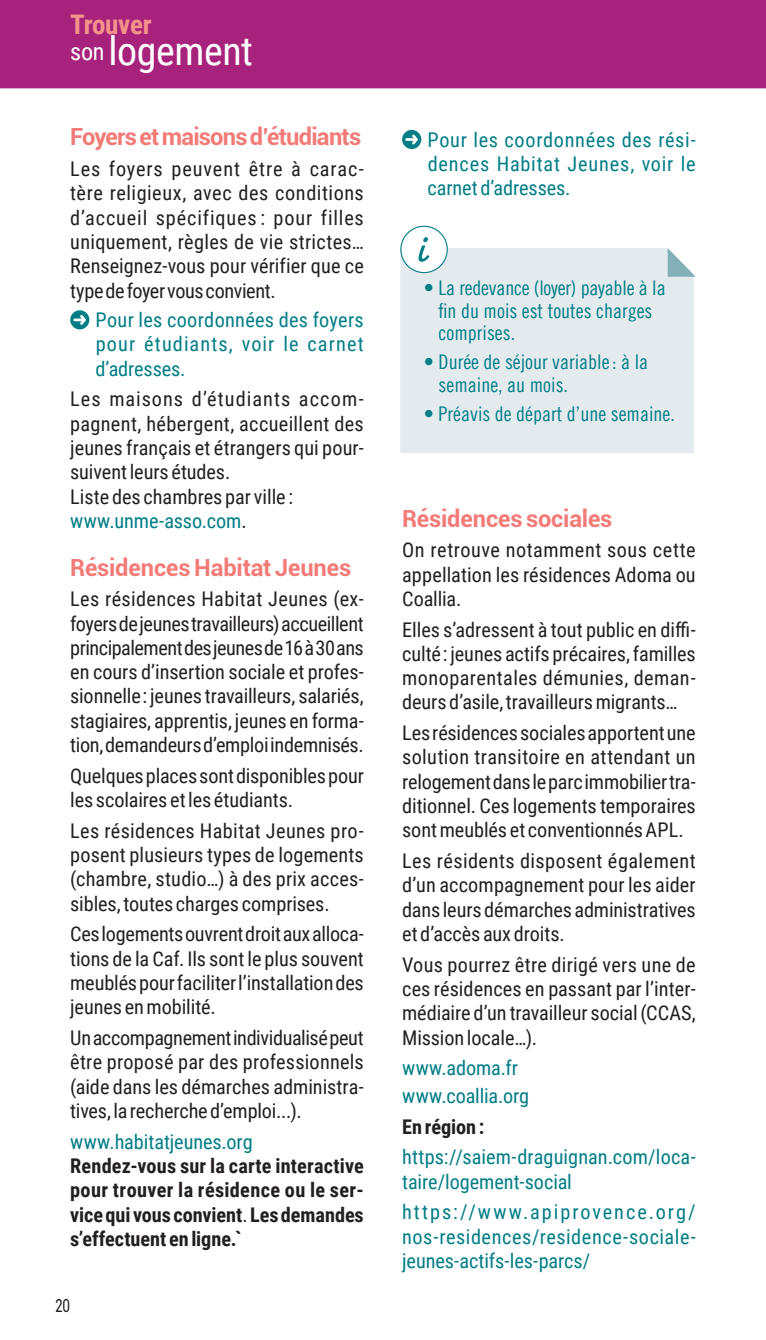
<style>
.page{position:relative;width:766px;height:1340px;background:#fff}
.page>*{position:absolute;margin:0;border:0;box-sizing:border-box;transform-origin:0 0}
.Chapitre{font:39.82px "Roboto Condensed";letter-spacing:-.01em;color:#fff}
.Chapitre-2{font:700 27px "Roboto Condensed";letter-spacing:-.015em;color:#f4928b}
.Chapitre-3{font:24.3px "Roboto Condensed";color:#fff}
.INTER_2_sous-titre{font:700 23.62px "Roboto";letter-spacing:-.01em;color:#f37a76}
.INTER_2_sous-titre-2{font:700 23.62px "Roboto";letter-spacing:-.03em;color:#f37a76}
.Texte_COURANT{font:20.25px/24.3px "Roboto Condensed";letter-spacing:-.005em;color:#231f20;text-align:justify}
.Texte_COURANT-2{font:20.25px/24.3px "Roboto Condensed";letter-spacing:.005em;color:#017d86;text-align:justify}
.t1{font:20.25px/22.5px "Trade Gothic LT Cond Eighteen";color:#017d86}
.Texte_COURANT-3{font:700 20.25px/24.3px "Roboto Condensed";letter-spacing:-.005em;color:#231f20;text-align:justify}
.t2{font:18px "Roboto";color:#231f20;scale:.75 1}
.s1{color:#017d86}
.s2{font-weight:400}
</style>
<div class="page">
<svg style="left:70px;top:310px;width:19px;height:19px"></svg>
<svg style="left:402px;top:130px;width:19px;height:19px"></svg>
<div style="left:0;top:0;width:765px;height:88px;background:#a7237b"></div>
<div style="left:400px;top:248px;width:293px;height:205px;background:#e3ebee"></div>
<svg style="left:667px;top:248px;width:28px;height:29px"></svg>
<div style="left:401px;top:226px;width:46px;height:46px;background:#fff;border-radius:50%"></div>
<div style="left:400px;top:226px;width:47px;height:47px;border:1px solid #017d86;border-radius:50%"></div>
<svg style="left:418px;top:236px;width:12px;height:27px"></svg>
<p class="Chapitre-2" style="left:70px;top:6px;width:83px">Trouver</p>
<p class="Chapitre-3" style="left:70px;top:34px;width:36px">son</p>
<p class="Chapitre" style="left:108px;top:23px;width:146px">logement</p>
<p class="INTER_2_sous-titre-2" style="left:70px;top:120px;width:292px">Foyers et maisons d’étudiants</p>
<p class="Texte_COURANT" style="left:70px;top:156px;width:295px">Les foyers peuvent être à carac&shy;tère religieux, avec des conditions d’accueil spécifiques : pour filles uniquement, règles de vie strictes… Renseignez-vous pour vérifier que ce type de foyer vous convient.</p>
<p class="Texte_COURANT-2" style="left:95px;top:307px;width:270px">Pour les coordonnées des foyers pour étudiants, voir le carnet d’adresses.</p>
<p class="Texte_COURANT" style="left:70px;top:386px;width:295px">Les maisons d’étudiants accom&shy;pagnent, hébergent, accueillent des jeunes français et étrangers qui pour&shy;suivent leurs études.</p>
<p class="Texte_COURANT" style="left:70px;top:483px;width:224px">Liste des chambres par ville : <span class="s1">www.unme-asso.com</span>.</p>
<p class="INTER_2_sous-titre" style="left:70px;top:550px;width:282px">Résidences Habitat Jeunes</p>
<p class="Texte_COURANT" style="left:70px;top:586px;width:295px">Les résidences Habitat Jeunes (ex&shy;foyers de jeunes travailleurs) accueillent principalement des jeunes de 16 à 30 ans en cours d’insertion sociale et profes&shy;sionnelle : jeunes travailleurs, salariés, stagiaires, apprentis, jeunes en forma&shy;tion, demandeurs d’emploi indemnisés.</p>
<p class="Texte_COURANT" style="left:70px;top:762px;width:295px">Quelques places sont disponibles pour les scolaires et les étudiants.</p>
<p class="Texte_COURANT" style="left:70px;top:817px;width:295px">Les résidences Habitat Jeunes pro&shy;posent plusieurs types de logements (chambre, studio…) à des prix acces&shy;sibles, toutes charges comprises.</p>
<p class="Texte_COURANT" style="left:70px;top:921px;width:295px">Ces logements ouvrent droit aux alloca&shy;tions de la Caf. Ils sont le plus souvent meublés pour faciliter l’installation des jeunes en mobilité.</p>
<p class="Texte_COURANT" style="left:70px;top:1024px;width:295px">Un accompagnement individualisé peut être proposé par des professionnels (aide dans les démarches administra&shy;tives, la recherche d’emploi...).</p>
<p class="Texte_COURANT-2" style="left:70px;top:1128px;width:184px">www.habitatjeunes.org</p>
<p class="Texte_COURANT-3" style="left:70px;top:1152px;width:295px">Rendez-vous sur la carte interactive pour trouver la résidence ou le ser&shy;vice qui vous convient<span class="s2">.</span> Les demandes s’effectuent en ligne.`</p>
<p class="t2" style="left:55px;top:1292px;width:22px">20</p>
<p class="Texte_COURANT-2" style="left:427px;top:127px;width:270px">Pour les coordonnées des rési&shy;dences Habitat Jeunes, voir le carnet d’adresses.</p>
<p class="t1" style="left:438px;top:276px;width:228px;text-indent:-15px">• La redevance (loyer) payable à la fin du mois est toutes charges comprises.</p>
<p class="t1" style="left:438px;top:350px;width:211px;text-indent:-15px">• Durée de séjour variable: à la semaine, au mois.</p>
<p class="t1" style="left:424px;top:402px;width:252px">• Préavis de départ d’une semaine.</p>
<p class="INTER_2_sous-titre" style="left:402px;top:501px;width:212px">Résidences sociales</p>
<p class="Texte_COURANT" style="left:402px;top:537px;width:295px">On retrouve notamment sous cette appellation les résidences Adoma ou Coallia.</p>
<p class="Texte_COURANT" style="left:402px;top:616px;width:295px">Elles s’adressent à tout public en diffi&shy;culté : jeunes actifs précaires, familles monoparentales démunies, deman&shy;deurs d’asile, travailleurs migrants…</p>
<p class="Texte_COURANT" style="left:402px;top:720px;width:295px">Les résidences sociales apportent une solution transitoire en attendant un relogement dans le parc immobilier tra&shy;ditionnel. Ces logements temporaires sont meublés et conventionnés APL.</p>
<p class="Texte_COURANT" style="left:402px;top:848px;width:295px">Les résidents disposent également d’un accompagnement pour les aider dans leurs démarches administratives et d’accès aux droits.</p>
<p class="Texte_COURANT" style="left:402px;top:951px;width:295px">Vous pourrez être dirigé vers une de ces résidences en passant par l’inter&shy;médiaire d’un travailleur social (CCAS, Mission locale…).</p>
<p class="Texte_COURANT-2" style="left:402px;top:1055px;width:117px">www.adoma.fr</p>
<p class="Texte_COURANT-2" style="left:402px;top:1082px;width:129px">www.coallia.org</p>
<p class="Texte_COURANT-3" style="left:402px;top:1113px;width:84px">En région :</p>
<p class="Texte_COURANT-2" style="left:402px;top:1144px;width:295px">https://saiem-draguignan.com/loca&shy;taire/logement-social</p>
<p class="Texte_COURANT-2" style="left:402px;top:1199px;width:295px">https://www.apiprovence.org/ nos-residences/residence-sociale&shy;jeunes-actifs-les-parcs/</p>
</div>
